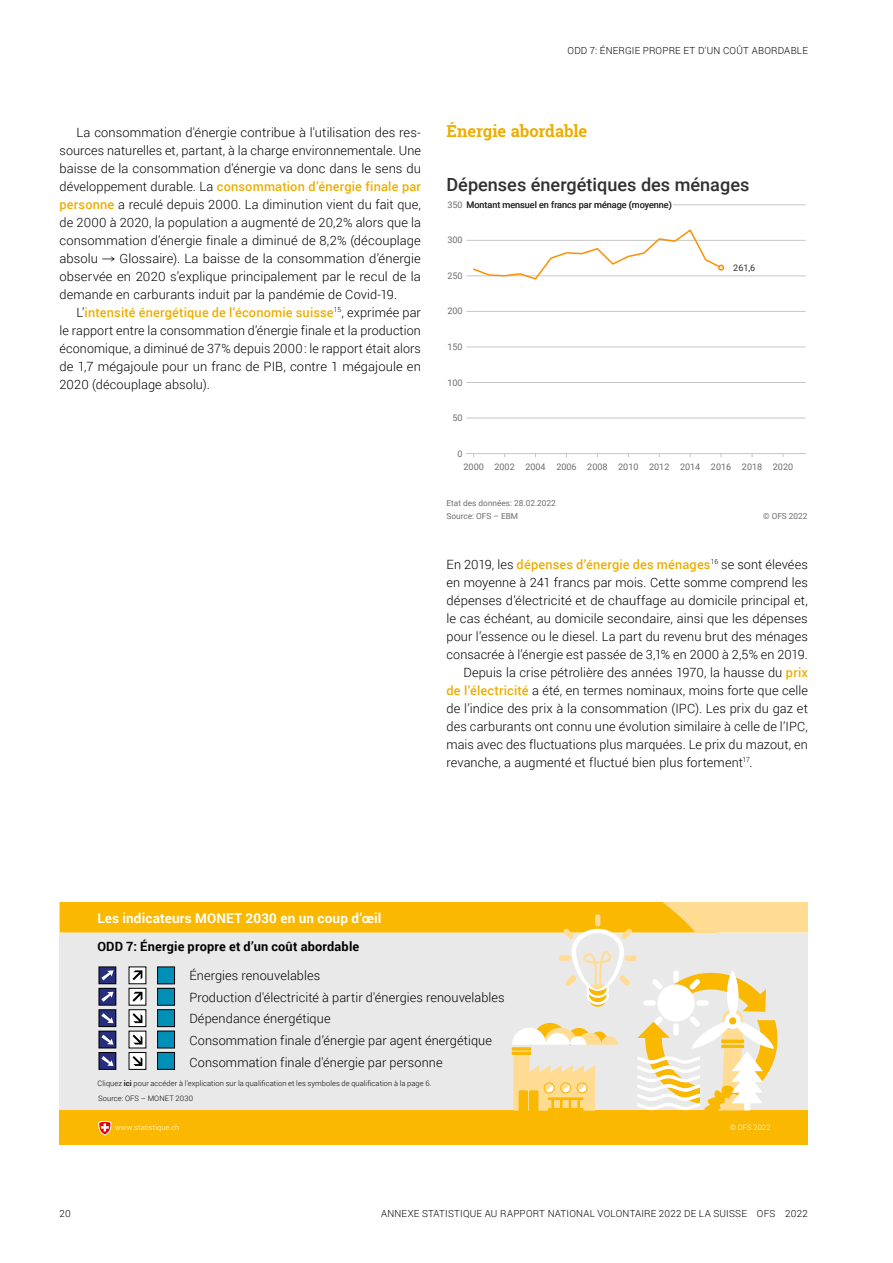
<style>
.page{position:relative;width:893px;height:1263px;background:#fff}
.page>*{position:absolute;margin:0;border:0;box-sizing:border-box;transform-origin:0 0}
.t1{font:500 18.15px "Roboto";color:#303030}
.Untertitel_1_farbig{font:700 16.5px "Roboto Slab";letter-spacing:-.005em;color:#edae00}
.t2{font:700 13.5px "Roboto";letter-spacing:.015em;color:#fff}
.Grundtext_Einzug_F{font:300 12.75px/18px "Roboto";letter-spacing:.005em;color:#000;text-align:justify}
.Grundtext_F{font:300 12.75px/18px "Roboto";letter-spacing:.005em;color:#000;text-align:justify}
.t3{font:700 12.75px "Roboto";letter-spacing:.015em;color:#000}
.t4{font:300 9.75px "Roboto";letter-spacing:.02em;color:#000}
.t5{font:9px "Roboto";color:#6d6d6d}
.t6{font:9px "Roboto";color:#303030}
.t7{font:8.25px/13.5px "Roboto";color:#6d6d6d}
.t8{font:300 7.5px "Roboto";letter-spacing:.01em;color:#000}
.t9{font:300 7.5px "Roboto";letter-spacing:.01em;color:#fff}
.s1{font-weight:500;color:#edae00}
.s2{color:#6d6d6d}
.s3{font-weight:500}
</style>
<div class="page">
<div style="left:60px;top:1111px;width:748px;height:34px;background:#fbb800"></div>
<svg style="left:98px;top:1121px;width:14px;height:14px"></svg>
<svg style="left:60px;top:902px;width:748px;height:209px;background:#e9ddbd"></svg>
<hr style="left:466px;top:418px;width:340px;height:1px;background:#c6c6c6">
<hr style="left:466px;top:382px;width:340px;height:1px;background:#c6c6c6">
<hr style="left:466px;top:347px;width:340px;height:1px;background:#c6c6c6">
<hr style="left:466px;top:311px;width:340px;height:1px;background:#c6c6c6">
<hr style="left:466px;top:275px;width:340px;height:1px;background:#c6c6c6">
<hr style="left:466px;top:240px;width:340px;height:1px;background:#c6c6c6">
<hr style="left:466px;top:204px;width:340px;height:1px;background:#c6c6c6">
<svg style="left:472px;top:229px;width:252px;height:51px"></svg>
<hr style="left:466px;top:453px;width:340px;height:1px;background:#c6c6c6">
<p class="t4" style="left:568px;top:43px;width:192px">ODD 7: Én ergi e propre et d’un coût abordabl</p>
<p class="t4" style="left:802px;top:43px;width:7px">e</p>
<p class="Grundtext_Einzug_F" style="left:60px;top:123px;width:363px;text-indent:17px">La consommation d'énergie contribue à l'utilisation des res&shy;sources naturelles et, partant, à la charge environnementale. Une baisse de la consommation d'énergie va donc dans le sens du développement durable. La <span class="s1">consommation d’énergie finale par personne</span> a reculé depuis 2000. La diminution vient du fait que, de 2000 à 2020, la population a augmenté de 20,2% alors que la consommation d’énergie finale a diminué de 8,2% (découplage absolu</p>
<p class="Grundtext_Einzug_F" style="left:60px;top:249px;width:363px;text-indent:60px">Glossaire). La baisse de la consommation d’énergie observée en 2020 s’explique principalement par le recul de la demande en carburants induit par la pandémie de Covid-19.</p>
<p class="Grundtext_Einzug_F" style="left:60px;top:303px;width:363px;text-indent:17px">L’<span class="s1">intensité énergétique de l’économie suisse</span><sup>15</sup>, exprimée par le rapport entre la consommation d’énergie finale et la production économique, a diminué de 37% depuis 2000: le rapport était alors de 1,7 mégajoule pour un franc de PIB, contre 1 mégajoule en 2020 (découplage absolu).</p>
<h3 class="Untertitel_1_farbig" style="left:446px;top:120px;width:142px">Énergie abordable</h3>
<p class="t1" style="left:446px;top:171px;width:304px">Dépenses énergétiques des ménages</p>
<p class="t6" style="left:447px;top:198px;width:226px"><span class="s2">350</span> Montant mensuel en francs par ménage (moyenne)</p>
<p class="t5" style="left:447px;top:234px;width:17px">300</p>
<p class="t5" style="left:447px;top:269px;width:17px">250</p>
<p class="t5" style="left:447px;top:305px;width:17px">200</p>
<p class="t5" style="left:447px;top:340px;width:17px">150</p>
<p class="t5" style="left:447px;top:376px;width:17px">100</p>
<p class="t5" style="left:452px;top:411px;width:12px">50</p>
<p class="t5" style="left:458px;top:447px;width:7px">0</p>
<p class="t6" style="left:733px;top:262px;width:24px">261,6</p>
<p class="t5" style="left:463px;top:461px;width:331px">2000 2002 2004 2006 2008 2010 2012 2014 2016 2018 2020</p>
<p class="t7" style="left:446px;top:496px;width:111px">Etat des données: 28.02.2022<br>Source: OFS – EBM</p>
<p class="t7" style="left:763px;top:509px;width:46px">© OFS 2022</p>
<p class="Grundtext_F" style="left:446px;top:555px;width:363px">En 2019, les <span class="s1">dépenses d’énergie des ménages</span><sup>16</sup> se sont élevées en moyenne à 241 francs par mois. Cette somme comprend les dépenses d’électricité et de chauffage au domicile principal et, le cas échéant, au domicile secondaire, ainsi que les dépenses pour l’essence ou le diesel. La part du revenu brut des ménages consacrée à l’énergie est passée de 3,1% en 2000 à 2,5% en 2019.</p>
<p class="Grundtext_Einzug_F" style="left:446px;top:663px;width:363px;text-indent:17px">Depuis la crise pétrolière des années 1970, la hausse du <span class="s1">prix de l’électricité</span> a été, en termes nominaux, moins forte que celle de l’indice des prix à la consommation (IPC). Les prix du gaz et des carburants ont connu une évolution similaire à celle de l’IPC, mais avec des fluctuations plus marquées. Le prix du mazout, en revanche, a augmenté et fluctué bien plus fortement<sup>17</sup>.</p>
<p class="t2" style="left:97px;top:909px;width:286px">Les indicateurs MONET 2030 en un coup d’œil</p>
<p class="t3" style="left:97px;top:938px;width:263px">ODD 7: Énergie propre et d’un coût abordable</p>
<p class="Grundtext_Einzug_F" style="left:189px;top:964px;width:317px;line-height:21.8px;text-align:left">Énergies renouvelables<br>Production d'électricité à partir d'énergies renouvelables Dépendance énergétique<br>Consommation finale d’énergie par agent énergétique Consommation finale d'énergie par personne</p>
<p class="t8" style="left:98px;top:1078px;width:335px">Cliquez <span class="s3">ici</span> pour accéder à l’explication sur la qualification et les symboles de qualification à la page 6.</p>
<p class="t8" style="left:98px;top:1093px;width:96px">Source: OFS – MONET 2030</p>
<p class="t9" style="left:115px;top:1121px;width:66px">www.statistique.ch</p>
<p class="t9" style="left:730px;top:1121px;width:42px">© OFS 2022</p>
<p class="t4" style="left:60px;top:1207px;width:13px">20</p>
<p class="t4" style="left:381px;top:1207px;width:428px">ANNEXE STATISTIQUE AU RAPPORT NATIONAL VOLONTAIRE 2022 DE LA SUISSE OFS 2022</p>
</div>
